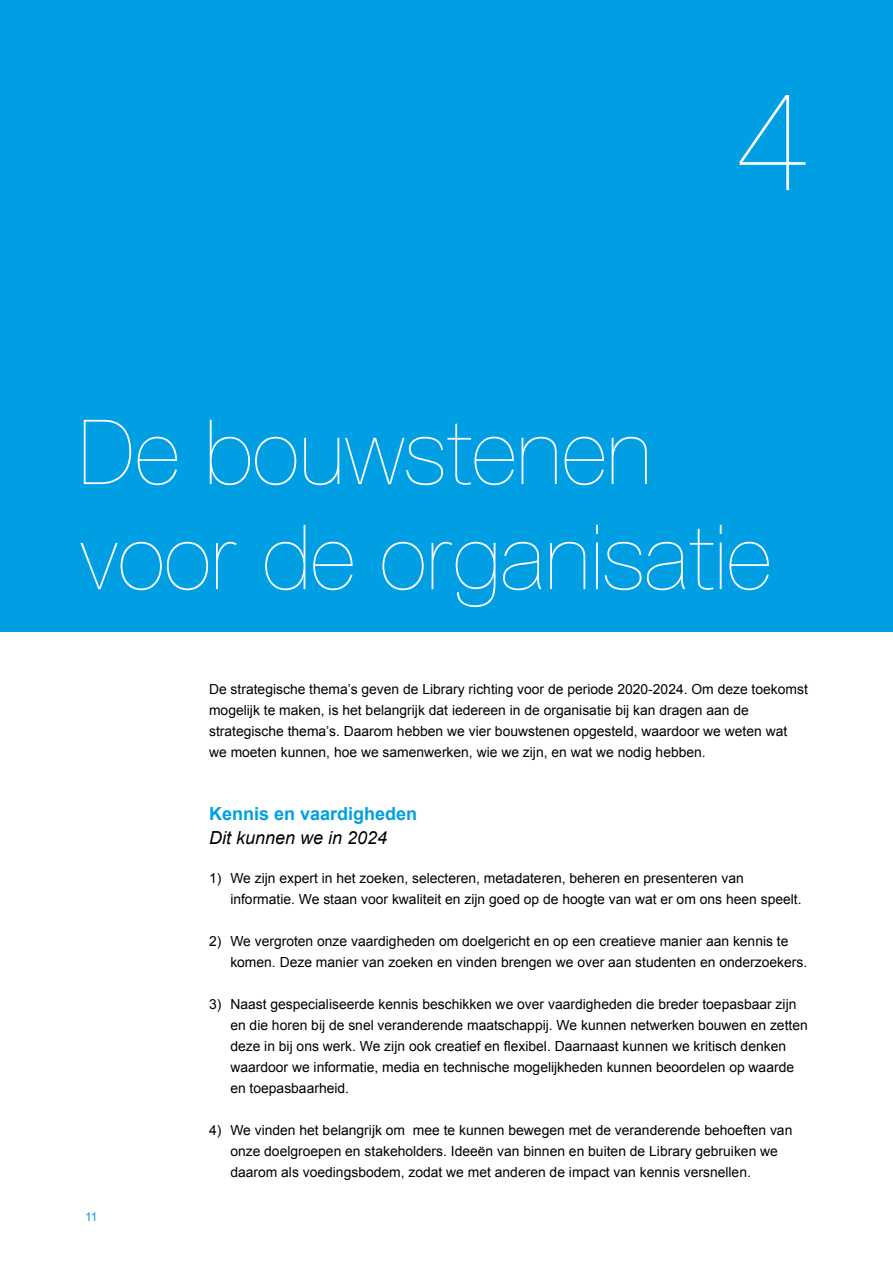
<style>
.page{position:relative;width:893px;height:1263px;background:#fff}
.page>*{position:absolute;margin:0;border:0;box-sizing:border-box;transform-origin:0 0}
.t1{font:200 135px "TU Delft";color:#fff}
.t2{font:200 90px/105px "TU Delft";color:#fff}
.t3{font:700 18px "Arial";color:#009fe3}
.t4{font:italic 18px "Arial";color:#000}
.t5{font:13.8px/21px "Arial";color:#000}
.t6{font:12px "Arial";color:#009fe3}
</style>
<div class="page">
<div style="left:0;top:0;width:893px;height:631px;background:#009fe3"></div>
<h1 class="t1" style="left:737px;top:63px;width:72px">4</h1>
<h2 class="t2" style="left:80px;top:399px;width:693px">De bouwstenen voor de organisatie</h2>
<p class="t5" style="left:209px;top:679px;width:600px">De strategische thema’s geven de Library richting voor de periode 2020-2024. Om deze toekomst mogelijk te maken, is het belangrijk dat iedereen in de organisatie bij kan dragen aan de strategische thema’s. Daarom hebben we vier bouwstenen opgesteld, waardoor we weten wat we moeten kunnen, hoe we samenwerken, wie we zijn, en wat we nodig hebben.</p>
<p class="t6" style="left:85px;top:1208px;width:14px">11</p>
<h3 class="t3" style="left:209px;top:802px;width:210px">Kennis en vaardigheden</h3>
<h3 class="t4" style="left:209px;top:826px;width:180px">Dit kunnen we in 2024</h3>
<p class="t5" style="left:230px;top:868px;width:573px;text-indent:-21px">1) We zijn expert in het zoeken, selecteren, metadateren, beheren en presenteren van informatie. We staan voor kwaliteit en zijn goed op de hoogte van wat er om ons heen speelt.</p>
<p class="t5" style="left:230px;top:931px;width:578px;text-indent:-21px">2) We vergroten onze vaardigheden om doelgericht en op een creatieve manier aan kennis te komen. Deze manier van zoeken en vinden brengen we over aan studenten en onderzoekers.</p>
<p class="t5" style="left:230px;top:994px;width:579px;text-indent:-21px">3) Naast gespecialiseerde kennis beschikken we over vaardigheden die breder toepasbaar zijn en die horen bij de snel veranderende maatschappij. We kunnen netwerken bouwen en zetten deze in bij ons werk. We zijn ook creatief en flexibel. Daarnaast kunnen we kritisch denken waardoor we informatie, media en technische mogelijkheden kunnen beoordelen op waarde en toepasbaarheid.</p>
<p class="t5" style="left:230px;top:1120px;width:564px;text-indent:-21px">4) We vinden het belangrijk om mee te kunnen bewegen met de veranderende behoeften van onze doelgroepen en stakeholders. Ideeën van binnen en buiten de Library gebruiken we daarom als voedingsbodem, zodat we met anderen de impact van kennis versnellen.</p>
</div>
